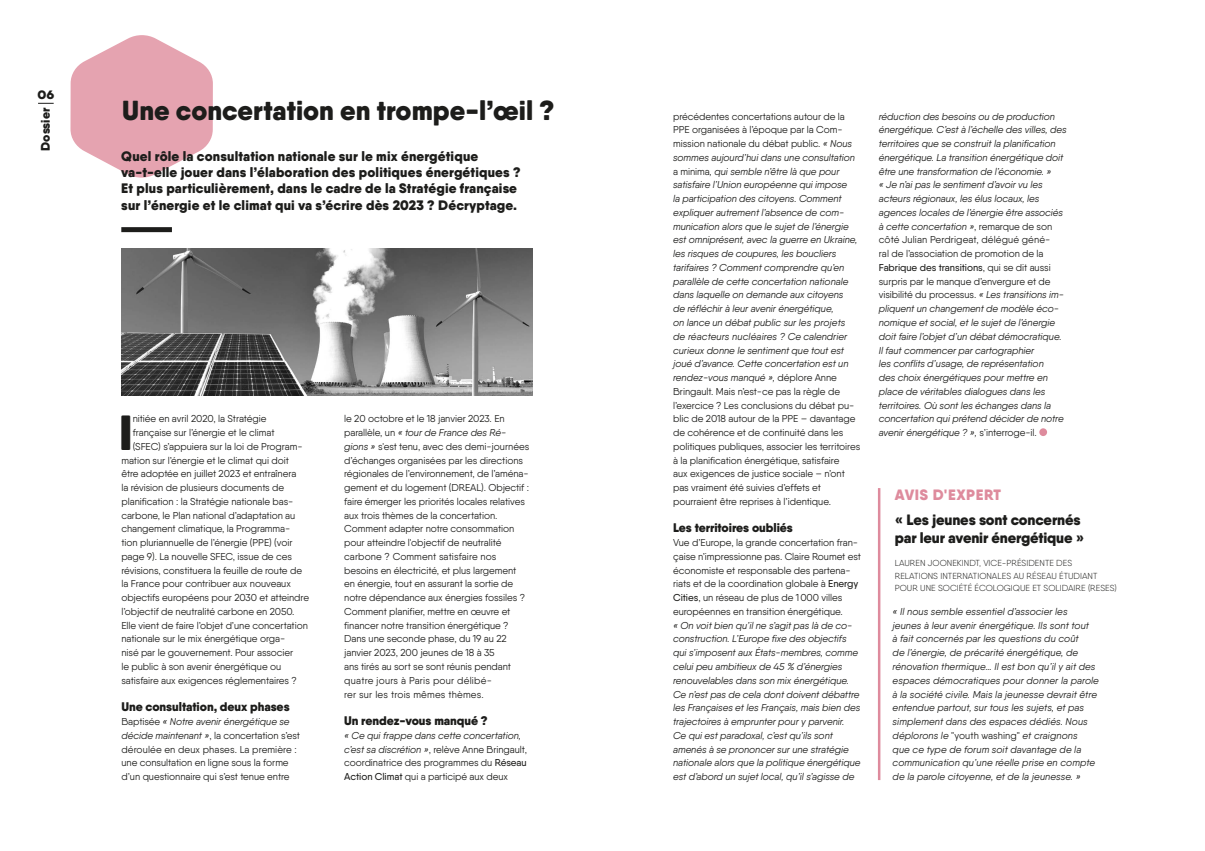
<style>
.page{position:relative;width:1205px;height:851px;background:#fff}
.page>*{position:absolute;margin:0;border:0;box-sizing:border-box;transform-origin:0 0}
.t1{font:900 49.25px "Qanelas Soft";color:#1d1d1b}
.t2{font:900 27.5px "Qanelas Soft";color:#1d1d1b}
.t3{font:900 15px/17.5px "Qanelas Soft";letter-spacing:-.01em;color:#1d1d1b}
.t4{font:900 15px "Qanelas Soft";letter-spacing:.04em;color:#de8b9d}
.t5{font:900 13.75px/16.2px "Qanelas Soft";letter-spacing:.01em;color:#1d1d1b}
.t6{font:900 12.5px "Qanelas Soft";letter-spacing:-.005em;color:#1d1d1b}
.t7{font:800 12.5px "Campton";color:#1d1d1b}
.t8{font:italic 10px/13.8px "Qanelas Soft";letter-spacing:-.005em;color:#1d1d1b}
.t9{font:10px/13.8px "Qanelas Soft";letter-spacing:-.005em;color:#1d1d1b}
.t10{font:300 8.75px/12.5px "Qanelas Soft";color:#1d1d1b}
.s1{font-style:italic}
.s2{font-weight:500}
.s3{font-style:normal}
.s4{font-weight:500;font-style:normal}
</style>
<div class="page">
<svg style="left:70px;top:35px;width:143px;height:142px"></svg>
<svg style="left:38px;top:103px;width:16px;height:1px"></svg>
<div style="left:121px;top:227px;width:51px;height:5px;background:#1d1d1b"></div>
<div style="left:1039px;top:428px;width:8px;height:8px;background:#de8b9d;border-radius:50%"></div>
<img style="left:121px;top:249px;width:411px;height:146px">
<hr style="left:878px;top:488px;width:2px;height:292px;background:#de8b9d">
<p class="t7" style="left:37px;top:86px;width:18px">06</p>
<p class="t6" style="left:37px;top:151px;width:45px;rotate:-90deg">Dossier</p>
<h2 class="t2" style="left:122px;top:92px;width:434px">Une concertation en trompe-l’œil ?</h2>
<p class="t5" style="left:121px;top:148px;width:401px">Quel rôle la consultation nationale sur le mix énergétique va‑t‑elle jouer dans l’élaboration des politiques énergétiques ?<br>Et plus particulièrement, dans le cadre de la Stratégie française sur l’énergie et le climat qui va s’écrire dès 2023 ? Décryptage.</p>
<h1 class="t1" style="left:119px;top:400px;width:16px">I</h1>
<p class="t9" style="left:133px;top:412px;width:135px">nitiée en avril 2020, la Stratégie</p>
<p class="t9" style="left:133px;top:425px;width:143px">française sur l’énergie et le climat</p>
<p class="t9" style="left:133px;top:439px;width:171px">(SFEC) s’appuiera sur la loi de Program-</p>
<p class="t9" style="left:121px;top:453px;width:169px">mation sur l’énergie et le climat qui doit</p>
<p class="t9" style="left:121px;top:467px;width:176px">être adoptée en juillet 2023 et entraînera</p>
<p class="t9" style="left:121px;top:480px;width:164px">la révision de plusieurs documents de</p>
<p class="t9" style="left:121px;top:494px;width:174px">planification : la Stratégie nationale bas-</p>
<p class="t9" style="left:121px;top:508px;width:175px">carbone, le Plan national d’adaptation au</p>
<p class="t9" style="left:121px;top:522px;width:170px">changement climatique, la Programma-</p>
<p class="t9" style="left:121px;top:535px;width:173px">tion pluriannuelle de l’énergie (PPE) (voir</p>
<p class="t9" style="left:121px;top:549px;width:172px">page 9). La nouvelle SFEC, issue de ces</p>
<p class="t9" style="left:121px;top:563px;width:182px">révisions, constituera la feuille de route de</p>
<p class="t9" style="left:121px;top:577px;width:171px">la France pour contribuer aux nouveaux</p>
<p class="t9" style="left:121px;top:590px;width:189px">objectifs européens pour 2030 et atteindre</p>
<p class="t9" style="left:121px;top:604px;width:175px">l’objectif de neutralité carbone en 2050.</p>
<p class="t9" style="left:121px;top:618px;width:188px">Elle vient de faire l’objet d’une concertation</p>
<p class="t9" style="left:121px;top:632px;width:165px">nationale sur le mix énergétique orga-</p>
<p class="t9" style="left:121px;top:645px;width:173px">nisé par le gouvernement. Pour associer</p>
<p class="t9" style="left:121px;top:659px;width:161px">le public à son avenir énergétique ou</p>
<p class="t9" style="left:121px;top:673px;width:177px">satisfaire aux exigences réglementaires ?</p>
<p class="t6" style="left:121px;top:698px;width:170px">Une consultation, deux phases</p>
<p class="t9" style="left:121px;top:714px;width:180px">Baptisée <span class="s1">« Notre avenir énergétique se décide maintenant »</span>, la concertation s’est déroulée en deux phases. La première : une consultation en ligne sous la forme d’un questionnaire qui s’est tenue entre</p>
<p class="t9" style="left:344px;top:412px;width:187px">le 20 octobre et le 18 janvier 2023. En parallèle, un <span class="s1">« tour de France des Ré&shy;gions »</span> s'est tenu, avec des demi-journées d’échanges organisées par les directions régionales de l’environnement, de l’aména&shy;gement et du logement (DREAL). Objectif : faire émerger les priorités locales relatives aux trois thèmes de la concertation.<br>Comment adapter notre consommation pour atteindre l'objectif de neutralité carbone ? Comment satisfaire nos besoins en électricité, et plus largement en énergie, tout en assurant la sortie de notre dépendance aux énergies fossiles ?<br>Comment planifier, mettre en œuvre et financer notre transition énergétique ?<br>Dans une seconde phase, du 19 au 22 janvier 2023, 200 jeunes de 18 à 35<br>ans tirés au sort se sont réunis pendant quatre jours à Paris pour délibé-<br>rer sur les trois mêmes thèmes.</p>
<p class="t6" style="left:344px;top:712px;width:145px">Un rendez-vous manqué ?</p>
<p class="t9" style="left:344px;top:728px;width:184px"><span class="s1">« Ce qui frappe dans cette concertation, c’est sa discrétion »</span>, relève Anne Bringault, coordinatrice des programmes du <span class="s2">Réseau Action Climat</span> qui a participé aux deux</p>
<p class="t8" style="left:673px;top:109px;width:189px"><span class="s3">précédentes concertations autour de la PPE organisées à l’époque par la Com&shy;mission nationale du débat public.</span> « Nous sommes aujourd’hui dans une consultation <span class="s3">a minima</span>, qui semble n’être là que pour satisfaire l’Union européenne qui impose<br>la participation des citoyens. Comment expliquer autrement l’absence de com&shy;munication alors que le sujet de l’énergie est omniprésent, avec la guerre en Ukraine, les risques de coupures, les boucliers tarifaires ? Comment comprendre qu’en parallèle de cette concertation nationale dans laquelle on demande aux citoyens<br>de réfléchir à leur avenir énergétique,<br>on lance un débat public sur les projets<br>de réacteurs nucléaires ? Ce calendrier curieux donne le sentiment que tout est joué d’avance. Cette concertation est un rendez-vous manqué », <span class="s3">déplore Anne Bringault. Mais n’est-ce pas la règle de l’exercice ? Les conclusions du débat pu&shy;blic de 2018 autour de la PPE – davantage de cohérence et de continuité dans les politiques publiques, associer les territoires à la planification énergétique, satisfaire<br>aux exigences de justice sociale – n’ont pas vraiment été suivies d’effets et pourraient être reprises à l’identique.</span></p>
<p class="t6" style="left:673px;top:520px;width:121px">Les territoires oubliés</p>
<p class="t9" style="left:673px;top:535px;width:189px">Vue d’Europe, la grande concertation fran&shy;çaise n’impressionne pas. Claire Roumet est économiste et responsable des partena&shy;riats et de la coordination globale à <span class="s2">Energy Cities</span>, un réseau de plus de 1000 villes européennes en transition énergétique.</p>
<p class="t8" style="left:673px;top:618px;width:189px">« On voit bien qu’il ne s’agit pas là de co&shy;construction. L’Europe fixe des objectifs qui s’imposent aux États-membres, comme celui peu ambitieux de 45 % d’énergies renouvelables dans son mix énergétique.<br>Ce n’est pas de cela dont doivent débattre les Françaises et les Français, mais bien des trajectoires à emprunter pour y parvenir.<br>Ce qui est paradoxal, c’est qu’ils sont amenés à se prononcer sur une stratégie nationale alors que la politique énergétique est d’abord un sujet local, qu’il s’agisse de</p>
<p class="t8" style="left:879px;top:109px;width:189px">réduction des besoins ou de production énergétique. C’est à l’échelle des villes, des territoires que se construit la planification énergétique. La transition énergétique doit être une transformation de l’économie. »<br>« Je n’ai pas le sentiment d’avoir vu les acteurs régionaux, les élus locaux, les agences locales de l’énergie être associés à cette concertation »<span class="s3">, remarque de son côté Julian Perdrigeat, délégué géné-<br>ral de l’association de promotion de la </span><span class="s4">Fabrique des transitions</span><span class="s3">, qui se dit aussi surpris par le manque d’envergure et de visibilité du processus.</span> « Les transitions im&shy;pliquent un changement de modèle éco&shy;nomique et social, et le sujet de l’énergie doit faire l’objet d’un débat démocratique.<br>Il faut commencer par cartographier<br>les conflits d’usage, de représentation<br>des choix énergétiques pour mettre en place de véritables dialogues dans les territoires. Où sont les échanges dans la concertation qui prétend décider de notre avenir énergétique ? », <span class="s3">s’interroge-il.</span></p>
<h3 class="t4" style="left:895px;top:485px;width:108px">AVIS D'EXPERT</h3>
<h3 class="t3" style="left:895px;top:511px;width:191px">« Les jeunes sont concernés par leur avenir énergétique »</h3>
<p class="t10" style="left:895px;top:557px;width:223px">LAUREN JOONEKINDT, VICE-PRÉSIDENTE DES<br>RELATIONS INTERNATIONALES AU RÉSEAU ÉTUDIANT<br>POUR UNE SOCIÉTÉ ÉCOLOGIQUE ET SOLIDAIRE (RESES)</p>
<p class="t8" style="left:892px;top:604px;width:208px">« Il nous semble essentiel d’associer les jeunes à leur avenir énergétique. Ils sont tout<br>à fait concernés par les questions du coût<br>de l’énergie, de précarité énergétique, de rénovation thermique… Il est bon qu’il y ait des espaces démocratiques pour donner la parole à la société civile. Mais la jeunesse devrait être entendue partout, sur tous les sujets, et pas simplement dans des espaces dédiés. Nous déplorons le <span class="s3">"youth washing"</span> et craignons<br>que ce type de forum soit davantage de la communication qu’une réelle prise en compte de la parole citoyenne, et de la jeunesse. »</p>
</div>
